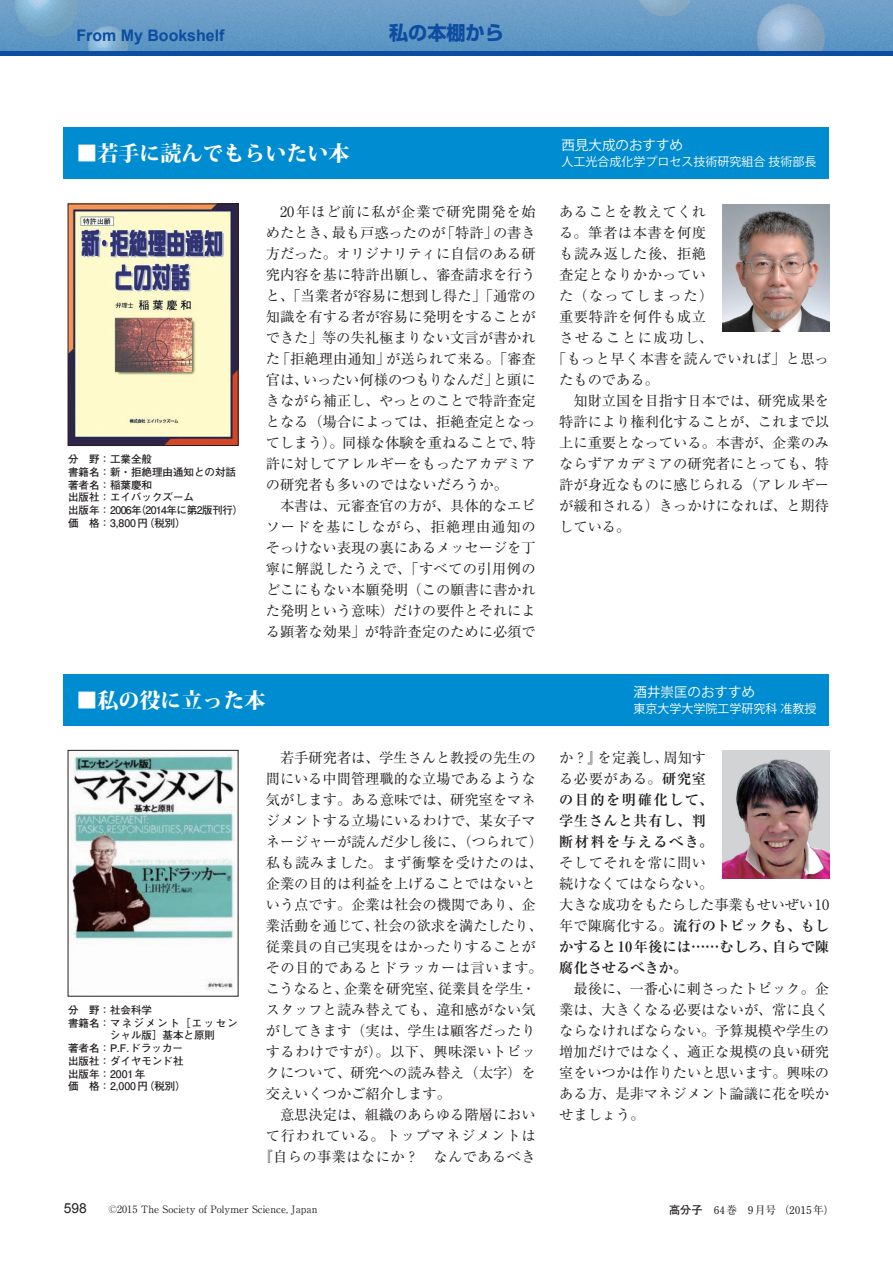
<style>
.page{position:relative;width:893px;height:1263px;background:#fff}
.page>*{position:absolute;margin:0;border:0;box-sizing:border-box;transform-origin:0 0}
.t1{font:800 21px "Koz Min Pro";color:#fff}
.t2{font:700 19.2px "Shin Go Pro";color:#0d4da1}
.t3{font:700 15.9px "Arial";color:#0d4da1}
.t4{font:14.25px/21px "Ryumin Pro";color:#231f20;text-align:justify}
.t5{font:14.25px/21px "Ryumin Pro";letter-spacing:.03em;color:#231f20;text-align:right}
.t6{font:700 14.25px/21px "Ryumin Pro";letter-spacing:.1em;color:#231f20}
.t7{font:14.25px "Ryumin Pro";letter-spacing:.035em;color:#231f20}
.t8{font:14.25px "Ryumin Pro";letter-spacing:.04em;color:#231f20}
.t9{font:14.25px "Ryumin Pro";letter-spacing:.1em;color:#231f20}
.t10{font:14.25px "Ryumin Pro";letter-spacing:.025em;color:#231f20}
.t11{font:13.8px "Arial";color:#231f20}
.t12{font:13.5px "Koz Go Pro";color:#fff}
.t13{font:12px "Koz Go Pro";color:#fff}
.t14{font:700 10.65px "Futo Min A101 Pro";color:#231f20}
.t15{font:700 10.5px/12.8px "Futo Go B101 Pro";color:#231f20}
.t16{font:700 10.5px "Futo Go B101 Pro";letter-spacing:.135em;color:#231f20}
.t17{font:10.05px "Ryumin Pro";color:#231f20}
.s1{font-weight:400}
.s2{font-weight:700}
.s3{font-family:"Futo Go B101 Pro";font-size:11.1px}
</style>
<div class="page">
<img style="left:723px;top:204px;width:106px;height:128px">
<img style="left:723px;top:750px;width:106px;height:128px">
<div style="left:64px;top:128px;width:765px;height:51px;background:#008cd0"></div>
<div style="left:64px;top:674px;width:765px;height:51px;background:#008cd0"></div>
<img style="left:70px;top:206px;width:166px;height:238px">
<div style="left:68px;top:204px;width:170px;height:242px;border:1px solid #231f20"></div>
<img style="left:70px;top:752px;width:165px;height:242px">
<img style="left:0;top:0;width:893px;height:51px">
<hr style="left:0;top:51px;width:893px;height:4px;background:#0d4da1">
<p class="t3" style="left:77px;top:25px;width:149px">From My Bookshelf</p>
<h2 class="t2" style="left:389px;top:18px;width:116px">私の本棚から</h2>
<h1 class="t1" style="left:77px;top:138px;width:275px">■若手に読んでもらいたい本</h1>
<p class="t15" style="left:68px;top:451px;width:177px">分　野：工業全般<br>書籍名：新・拒絶理由通知との対話著者名：稲葉慶和<br>出版社：エイバックズーム<br>出版年： 2006年（2014年に第2版刊行）価　格：3,800円（税別）</p>
<p class="t4" style="left:266px;top:200px;width:272px;text-indent:14px">20年ほど前に私が企業で研究開発を始めたとき、最も戸惑ったのが「特許」の書き方だった。オリジナリティに自信のある研究内容を基に特許出願し、審査請求を行うと、「当業者が容易に想到し得た」「通常の知識を有する者が容易に発明をすることができた」等の失礼極まりない文言が書かれた「拒絶理由通知」が送られて来る。「審査官は、いったい何様のつもりなんだ」と頭にきながら補正し、やっとのことで特許査定となる（場合によっては、拒絶査定となってしまう）。同様な体験を重ねることで、特許に対してアレルギーをもったアカデミアの研究者も多いのではないだろうか。</p>
<p class="t4" style="left:266px;top:494px;width:272px;text-indent:14px">本書は、元審査官の方が、具体的なエピソードを基にしながら、拒絶理由通知のそっけない表現の裏にあるメッセージを丁寧に解説したうえで、「すべての引用例のどこにもない本願発明（この願書に書かれた発明という意味）だけの要件とそれによる顕著な効果」が特許査定のために必須で</p>
<h1 class="t1" style="left:77px;top:684px;width:191px">■私の役に立った本</h1>
<p class="t15" style="left:68px;top:1002px;width:85px">分　野：社会科学</p>
<p class="t16" style="left:68px;top:1014px;width:172px">書籍名： マネジメント［エッセン</p>
<p class="t15" style="left:110px;top:1028px;width:107px">シャル版］基本と原則</p>
<p class="t15" style="left:68px;top:1040px;width:117px">著者名：P.F.ドラッカー</p>
<p class="t15" style="left:68px;top:1053px;width:117px">出版社：ダイヤモンド社</p>
<p class="t15" style="left:68px;top:1066px;width:79px">出版年：2001年</p>
<p class="t15" style="left:68px;top:1079px;width:119px">価　格：2,000円（税別）</p>
<p class="t4" style="left:266px;top:746px;width:279px;text-align:left;text-indent:14px">若手研究者は、学生さんと教授の先生の間にいる中間管理職的な立場であるような気がします。ある意味では、研究室をマネジメントする立場にいるわけで、某女子マネージャーが読んだ少し後に、（つられて）私も読みました。まず衝撃を受けたのは、企業の目的は利益を上げることではないという点です。企業は社会の機関であり、企業活動を通じて、社会の欲求を満たしたり、従業員の自己実現をはかったりすることがその目的であるとドラッカーは言います。こうなると、企業を研究室、従業員を学生・スタッフと読み替えても、違和感がない気がしてきます（実は、学生は顧客だったりするわけですが）。以下、興味深いトピックについて、研究への読み替え（太字）を交えいくつかご紹介します。</p>
<p class="t5" style="left:259px;top:1103px;width:279px">意思決定は、組織のあらゆる階層におい<br>て行われている。トップマネジメントは『自らの事業はなにか？　なんであるべき</p>
<p class="t12" style="left:562px;top:137px;width:123px">西見大成のおすすめ</p>
<p class="t13" style="left:562px;top:154px;width:256px">人工光合成化学プロセス技術研究組合 技術部長</p>
<p class="t7" style="left:559px;top:200px;width:148px">あることを教えてくれ</p>
<p class="t8" style="left:559px;top:221px;width:149px">る。筆者は本書を何度</p>
<p class="t8" style="left:559px;top:242px;width:149px">も読み返した後、拒絶</p>
<p class="t7" style="left:559px;top:263px;width:148px">査定となりかかってい</p>
<p class="t9" style="left:559px;top:284px;width:156px">た（なってしまった）</p>
<p class="t7" style="left:559px;top:305px;width:148px">重要特許を何件も成立</p>
<p class="t9" style="left:559px;top:326px;width:156px">させることに成功し、</p>
<p class="t10" style="left:552px;top:347px;width:279px">「もっと早く本書を読んでいれば」と思っ</p>
<p class="t4" style="left:559px;top:368px;width:101px">たものである。</p>
<p class="t4" style="left:573px;top:389px;width:257px">知財立国を目指す日本では、研究成果を</p>
<p class="t4" style="left:559px;top:410px;width:272px">特許により権利化することが、これまで以</p>
<p class="t4" style="left:559px;top:431px;width:272px">上に重要となっている。本書が、企業のみ</p>
<p class="t4" style="left:559px;top:452px;width:272px">ならずアカデミアの研究者にとっても、特</p>
<p class="t4" style="left:559px;top:473px;width:272px">許が身近なものに感じられる（アレルギー</p>
<p class="t4" style="left:559px;top:494px;width:272px">が緩和される）きっかけになれば、と期待</p>
<p class="t4" style="left:559px;top:515px;width:73px">している。</p>
<p class="t12" style="left:634px;top:683px;width:123px">酒井崇匡のおすすめ</p>
<p class="t13" style="left:634px;top:700px;width:184px">東京大学大学院工学研究科 准教授</p>
<p class="t6" style="left:559px;top:746px;width:156px"><span class="s1">か？』を定義し、周知する必要がある。</span>研究室の目的を明確化して、学生さんと共有し、判断材料を与えるべき。</p>
<p class="t4" style="left:559px;top:851px;width:272px;text-align:left">そしてそれを常に問い<br>続けなくてはならない。<br>大きな成功をもたらした事業もせいぜい10年で陳腐化する。<span class="s2">流行のトピックも、もしかすると 10年後には……むしろ、自らで陳腐化させるべきか。</span></p>
<p class="t4" style="left:559px;top:977px;width:272px;text-indent:14px">最後に、一番心に刺さったトピック。企業は、大きくなる必要はないが、常に良くならなければならない。予算規模や学生の増加だけではなく、適正な規模の良い研究室をいつかは作りたいと思います。興味のある方、是非マネジメント論議に花を咲かせましょう。</p>
<p class="t11" style="left:64px;top:1199px;width:25px">598</p>
<p class="t17" style="left:108px;top:1201px;width:211px">©2015 The Society of Polymer Science, Japan</p>
<p class="t14" style="left:669px;top:1202px;width:167px"><span class="s3">高分子　</span>64巻　9月号　（2015年）</p>
</div>
